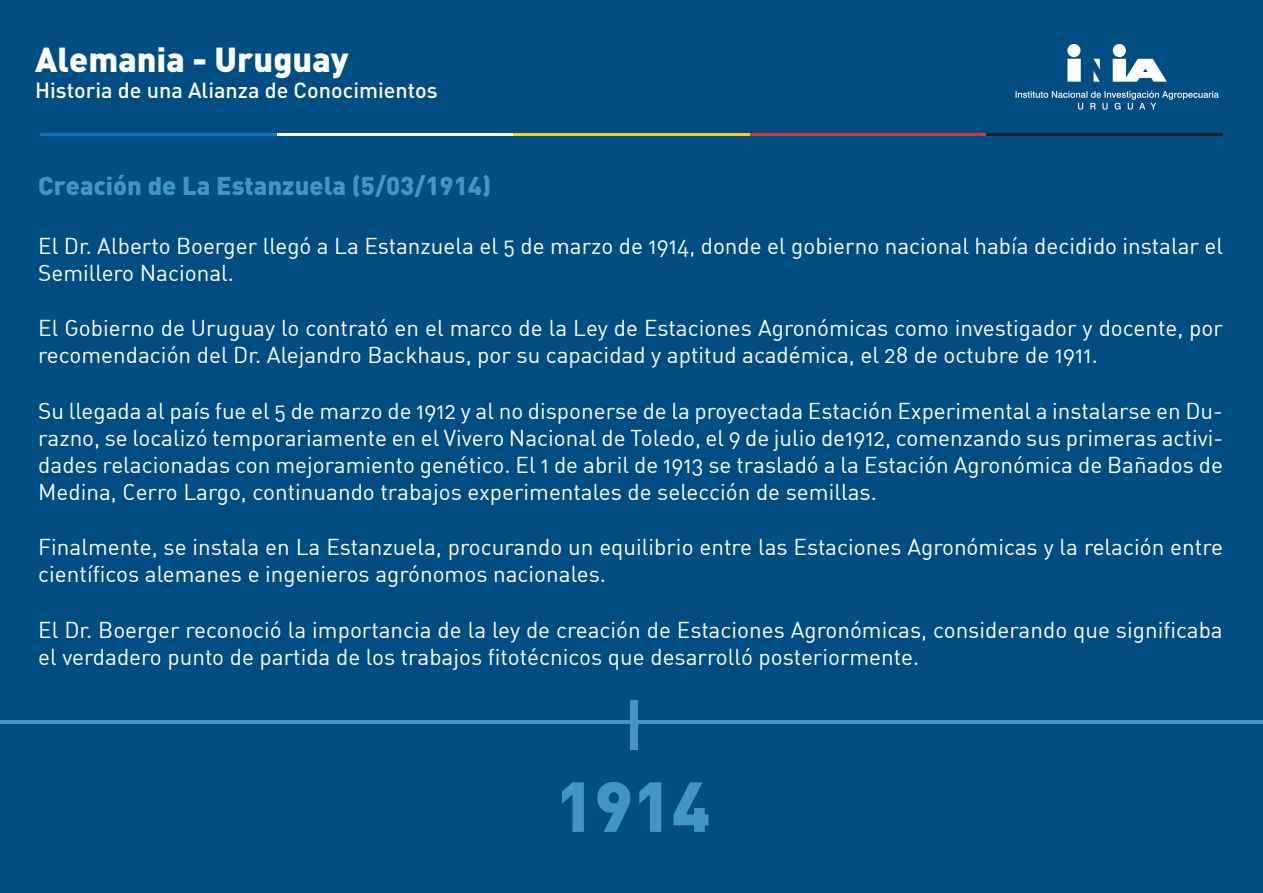
<style>
.page{position:relative;width:1263px;height:893px;background:#004d83}
.page>*{position:absolute;margin:0;border:0;box-sizing:border-box;transform-origin:0 0}
.t1{font:900 69.6px "DIN";color:#4594c7}
.t2{font:900 34.2px "DIN";color:#fff}
.t3{font:900 25.5px "DIN";color:#4594c7}
.t4{font:22.5px/27px "DIN Regular Alternate";color:#fff}
.t5{font:500 21.75px "DIN";color:#fff}
</style>
<div class="page">
<hr style="left:0;top:720px;width:1263px;height:3px;background:#4594c7">
<div style="left:630px;top:700px;width:7px;height:49px;background:#4594c7"></div>
<svg style="left:1067px;top:44px;width:100px;height:38px"></svg>
<svg style="left:1015px;top:91px;width:204px;height:19px"></svg>
<hr style="left:986px;top:133px;width:237px;height:2px;background:#231f20">
<hr style="left:750px;top:133px;width:236px;height:2px;background:#d5372b">
<hr style="left:513px;top:133px;width:237px;height:2px;background:#fccc24">
<hr style="left:276px;top:133px;width:237px;height:2px;background:#fff">
<hr style="left:40px;top:133px;width:236px;height:2px;background:#1074bc">
<h2 class="t2" style="left:35px;top:37px;width:315px">Alemania - Uruguay</h2>
<p class="t5" style="left:35px;top:76px;width:404px">Historia de una Alianza de Conocimientos</p>
<p class="t3" style="left:38px;top:168px;width:454px">Creación de La Estanzuela (5/03/1914)</p>
<p class="t4" style="left:38px;top:232px;width:1186px">El Dr. Alberto Boerger llegó a La Estanzuela el 5 de marzo de 1914, donde el gobierno nacional había decidido instalar el<br>Semillero Nacional.</p>
<p class="t4" style="left:38px;top:314px;width:1186px">El Gobierno de Uruguay lo contrató en el marco de la Ley de Estaciones Agronómicas como investigador y docente, por recomendación del Dr. Alejandro Backhaus, por su capacidad y aptitud académica, el 28 de octubre de 1911.</p>
<p class="t4" style="left:38px;top:397px;width:1186px;text-align:justify">Su llegada al país fue el 5 de marzo de 1912 y al no disponerse de la proyectada Estación Experimental a instalarse en Du&shy;razno, se localizó temporariamente en el Vivero Nacional de Toledo, el 9 de julio de1912, comenzando sus primeras activi&shy;dades relacionadas con mejoramiento genético. El 1 de abril de 1913 se trasladó a la Estación Agronómica de Bañados de Medina, Cerro Largo, continuando trabajos experimentales de selección de semillas.</p>
<p class="t4" style="left:38px;top:533px;width:1186px">Finalmente, se instala en La Estanzuela, procurando un equilibrio entre las Estaciones Agronómicas y la relación entre científicos alemanes e ingenieros agrónomos nacionales.</p>
<p class="t4" style="left:38px;top:616px;width:1186px">El Dr. Boerger reconoció la importancia de la ley de creación de Estaciones Agronómicas, considerando que significaba el verdadero punto de partida de los trabajos fitotécnicos que desarrolló posteriormente.</p>
<h1 class="t1" style="left:556px;top:760px;width:156px">1914</h1>
</div>
